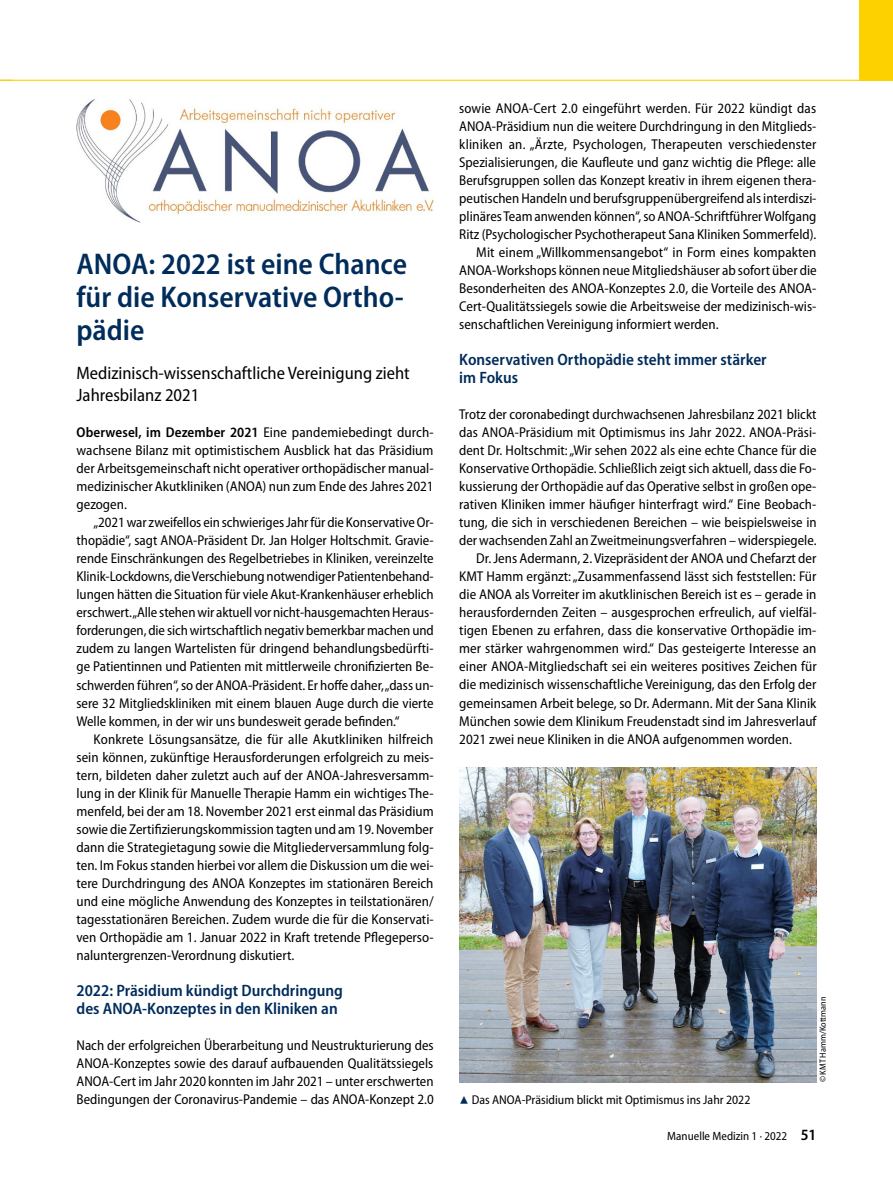
<style>
.page{position:relative;width:893px;height:1187px;background:#fff}
.page>*{position:absolute;margin:0;border:0;box-sizing:border-box;transform-origin:0 0}
.t1{font:600 semi-condensed 30px/33px "Myriad Pro";color:#002c5b;text-align:justify}
.t2{font:semi-condensed 18px/21.8px "Myriad Pro";color:#000}
.t3{font:600 semi-condensed 16.5px/18px "Myriad Pro";color:#002c5b}
.t4{font:semi-condensed 14.25px/18px "Myriad Pro";color:#000;text-align:justify}
.t5{font:semi-condensed 12.75px "Myriad Pro";color:#000}
.t6{font:semi-condensed 12px "Myriad Pro";color:#000}
.t7{font:semi-condensed 9px "Myriad Pro";color:#000}
.s1{font-weight:600}
.s2{font-family:"Blik Buttons";font-stretch:normal;color:#002c5b}
.s3{font-weight:600;font-size:15.75px}
</style>
<div class="page">
<div style="left:859px;top:0;width:34px;height:81px;background:#fdd000"></div>
<hr style="left:0;top:80px;width:893px;height:1px;background:#fdd000">
<img style="left:77px;top:100px;width:357px;height:122px">
<img style="left:459px;top:767px;width:357px;height:315px">
<h1 class="t1" style="left:77px;top:247px;width:332px">ANOA: 2022 ist eine Chance für die Konservative Ortho&shy;pädie</h1>
<p class="t2" style="left:77px;top:363px;width:335px">Medizinisch-wissenschaftliche Vereinigung zieht<br>Jahresbilanz 2021</p>
<p class="t4" style="left:77px;top:424px;width:359px"><span class="s1">Oberwesel, im Dezember 2021</span> Eine pandemiebedingt durch&shy;wachsene Bilanz mit optimistischem Ausblick hat das Präsidium der Arbeitsgemeinschaft nicht operativer orthopädischer manual&shy;medizinischer Akutkliniken (ANOA) nun zum Ende des Jahres 2021 gezogen.</p>
<p class="t4" style="left:77px;top:514px;width:359px;text-indent:17px">„2021 war zweifellos ein schwieriges Jahr für die Konservative Or&shy;thopädie“, sagt ANOA-Präsident Dr. Jan Holger Holtschmit. Gravie&shy;rende Einschränkungen des Regelbetriebes in Kliniken, vereinzelte Klinik-Lockdowns, die Verschiebung notwendiger Patientenbehand&shy;lungen hätten die Situation für viele Akut-Krankenhäuser erheblich erschwert. „Alle stehen wir aktuell vor nicht-hausgemachten Heraus&shy;forderungen, die sich wirtschaftlich negativ bemerkbar machen und zudem zu langen Wartelisten für dringend behandlungsbedürfti&shy;ge Patientinnen und Patienten mit mittlerweile chronifizierten Be&shy;schwerden führen“, so der ANOA-Präsident. Er hoffe daher, „dass un&shy;sere 32 Mitgliedskliniken mit einem blauen Auge durch die vierte Welle kommen, in der wir uns bundesweit gerade befinden.“</p>
<p class="t4" style="left:77px;top:730px;width:359px;text-indent:17px">Konkrete Lösungsansätze, die für alle Akutkliniken hilfreich sein können, zukünftige Herausforderungen erfolgreich zu meis&shy;tern, bildeten daher zuletzt auch auf der ANOA-Jahresversamm&shy;lung in der Klinik für Manuelle Therapie Hamm ein wichtiges The&shy;menfeld, bei der am 18. November 2021 erst einmal das Präsidium sowie die Zertifizierungskommission tagten und am 19. November dann die Strategietagung sowie die Mitgliederversammlung folg&shy;ten. Im Fokus standen hierbei vor allem die Diskussion um die wei&shy;tere Durchdringung des ANOA Konzeptes im stationären Bereich und eine mögliche Anwendung des Konzeptes in teilstationären/ tagesstationären Bereichen. Zudem wurde die für die Konservati&shy;ven Orthopädie am 1. Januar 2022 in Kraft tretende Pflegeperso&shy;naluntergrenzen-Verordnung diskutiert.</p>
<p class="t3" style="left:77px;top:981px;width:268px">2022: Präsidium kündigt Durchdringung des ANOA-Konzeptes in den Kliniken an</p>
<p class="t4" style="left:77px;top:1036px;width:359px">Nach der erfolgreichen Überarbeitung und Neustrukturierung des ANOA-Konzeptes sowie des darauf aufbauenden Qualitätssiegels ANOA-Cert im Jahr 2020 konnten im Jahr 2021 – unter erschwerten Bedingungen der Coronavirus-Pandemie – das ANOA-Konzept 2.0</p>
<p class="t4" style="left:459px;top:100px;width:358px">sowie ANOA-Cert 2.0 eingeführt werden. Für 2022 kündigt das</p>
<p class="t4" style="left:459px;top:118px;width:359px">ANOA-Präsidium nun die weitere Durchdringung in den Mitglieds-</p>
<p class="t4" style="left:459px;top:136px;width:359px">kliniken an. „Ärzte, Psychologen, Therapeuten verschiedenster</p>
<p class="t4" style="left:459px;top:154px;width:358px">Spezialisierungen, die Kaufleute und ganz wichtig die Pflege: alle</p>
<p class="t4" style="left:459px;top:172px;width:359px">Berufsgruppen sollen das Konzept kreativ in ihrem eigenen thera-</p>
<p class="t4" style="left:459px;top:190px;width:359px">peutischen Handeln und berufsgruppenübergreifend als interdiszi-</p>
<p class="t4" style="left:459px;top:208px;width:359px">plinäres Team anwenden können“, so ANOA-Schriftführer Wolfgang</p>
<p class="t4" style="left:459px;top:226px;width:359px">Ritz (Psychologischer Psychotherapeut Sana Kliniken Sommerfeld).</p>
<p class="t4" style="left:476px;top:244px;width:342px">Mit einem „Willkommensangebot“ in Form eines kompakten</p>
<p class="t4" style="left:459px;top:262px;width:359px">ANOA-Workshops können neue Mitgliedshäuser ab sofort über die</p>
<p class="t4" style="left:459px;top:280px;width:359px">Besonderheiten des ANOA-Konzeptes 2.0, die Vorteile des ANOA-</p>
<p class="t4" style="left:459px;top:298px;width:359px">Cert-Qualitätssiegels sowie die Arbeitsweise der medizinisch-wis-</p>
<p class="t4" style="left:459px;top:316px;width:261px">senschaftlichen Vereinigung informiert werden.</p>
<p class="t3" style="left:459px;top:351px;width:309px">Konservativen Orthopädie steht immer stärker im Fokus</p>
<p class="t4" style="left:459px;top:406px;width:359px">Trotz der coronabedingt durchwachsenen Jahresbilanz 2021 blickt</p>
<p class="t4" style="left:459px;top:424px;width:359px">das ANOA-Präsidium mit Optimismus ins Jahr 2022. ANOA-Präsi-</p>
<p class="t4" style="left:459px;top:442px;width:359px">dent Dr. Holtschmit: „Wir sehen 2022 als eine echte Chance für die</p>
<p class="t4" style="left:459px;top:460px;width:359px">Konservative Orthopädie. Schließlich zeigt sich aktuell, dass die Fo-</p>
<p class="t4" style="left:459px;top:478px;width:359px">kussierung der Orthopädie auf das Operative selbst in großen ope-</p>
<p class="t4" style="left:459px;top:496px;width:359px">rativen Kliniken immer häufiger hinterfragt wird.“ Eine Beobach-</p>
<p class="t4" style="left:459px;top:514px;width:359px">tung, die sich in verschiedenen Bereichen – wie beispielsweise in</p>
<p class="t4" style="left:459px;top:532px;width:359px">der wachsenden Zahl an Zweitmeinungsverfahren – widerspiegele.</p>
<p class="t4" style="left:476px;top:550px;width:342px">Dr. Jens Adermann, 2. Vizepräsident der ANOA und Chefarzt der</p>
<p class="t4" style="left:459px;top:568px;width:359px">KMT Hamm ergänzt: „Zusammenfassend lässt sich feststellen: Für</p>
<p class="t4" style="left:459px;top:586px;width:359px">die ANOA als Vorreiter im akutklinischen Bereich ist es – gerade in</p>
<p class="t4" style="left:459px;top:604px;width:359px">herausfordernden Zeiten – ausgesprochen erfreulich, auf vielfäl-</p>
<p class="t4" style="left:459px;top:622px;width:359px">tigen Ebenen zu erfahren, dass die konservative Orthopädie im-</p>
<p class="t4" style="left:459px;top:640px;width:359px">mer stärker wahrgenommen wird.“ Das gesteigerte Interesse an</p>
<p class="t4" style="left:459px;top:658px;width:359px">einer ANOA-Mitgliedschaft sei ein weiteres positives Zeichen für</p>
<p class="t4" style="left:459px;top:676px;width:359px">die medizinisch wissenschaftliche Vereinigung, das den Erfolg der</p>
<p class="t4" style="left:459px;top:694px;width:359px">gemeinsamen Arbeit belege, so Dr. Adermann. Mit der Sana Klinik</p>
<p class="t4" style="left:459px;top:712px;width:359px">München sowie dem Klinikum Freudenstadt sind im Jahresverlauf</p>
<p class="t4" style="left:459px;top:730px;width:334px">2021 zwei neue Kliniken in die ANOA aufgenommen worden.</p>
<p class="t5" style="left:459px;top:1092px;width:293px"><span class="s2">8</span> Das ANOA-Präsidium blickt mit Optimismus ins Jahr 2022</p>
<p class="t7" style="left:818px;top:1082px;width:87px;rotate:-90deg">© KMT Hamm/Kottmann</p>
<p class="t6" style="left:667px;top:1129px;width:151px">Manuelle Medizin 1 · 2022 <span class="s3">51</span></p>
</div>
